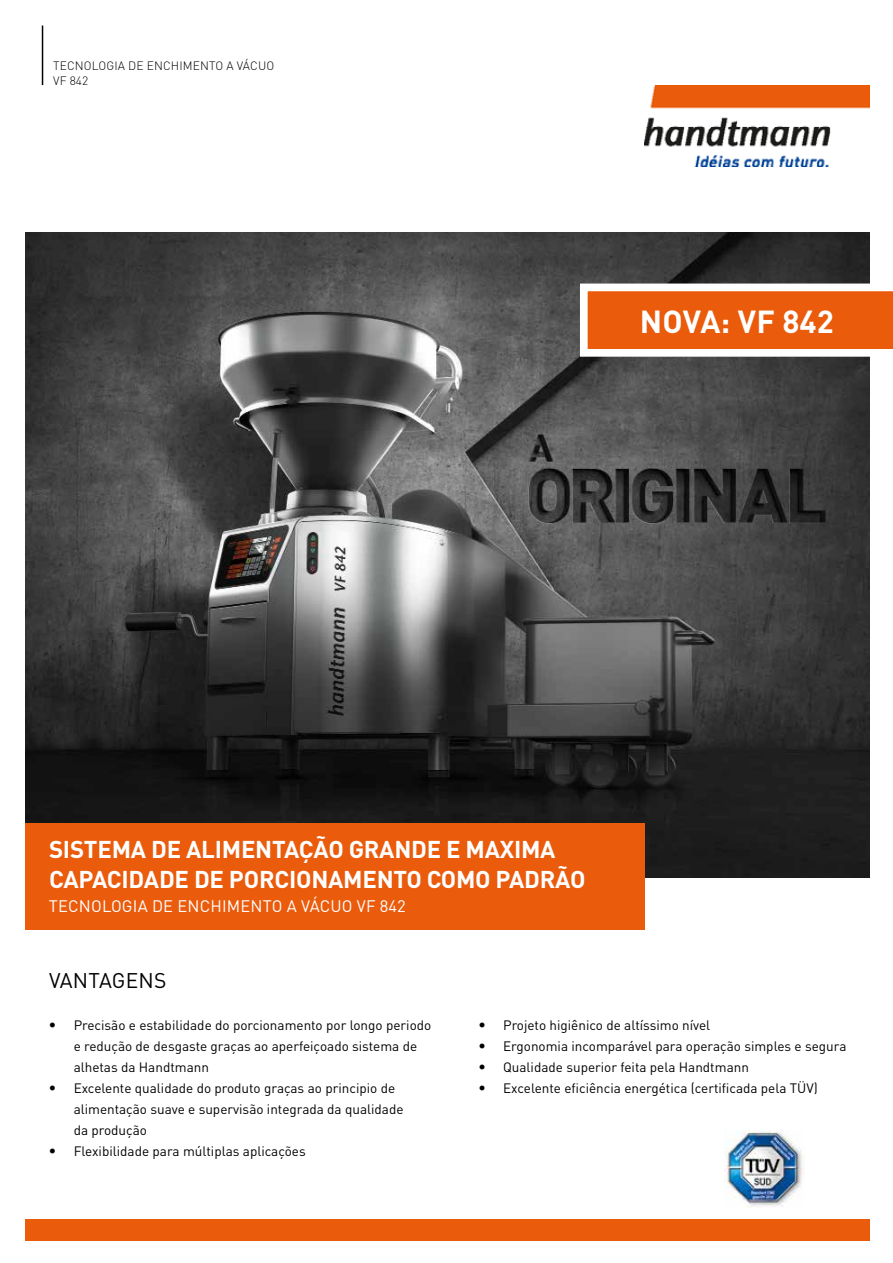
<style>
.page{position:relative;width:893px;height:1263px;background:#fff}
.page>*{position:absolute;margin:0;border:0;box-sizing:border-box;transform-origin:0 0}
.t1{font:700 31.5px "DIN Pro";color:#fff}
.t2{font:700 24px/30px "DIN Pro";letter-spacing:-.01em;color:#fff}
.t3{font:21px "DIN Pro";letter-spacing:.01em;color:#000}
.t4{font:16.5px "DIN Pro";letter-spacing:.01em;color:#fff}
.t5{font:700 15px/21px "DIN Pro";color:#000;text-align:justify}
.t6{font:13.5px/21px "DIN Pro";color:#000}
.t7{font:300 12px/15px "DIN Pro";letter-spacing:.01em;color:#000}
</style>
<div class="page">
<img style="left:26px;top:232px;width:844px;height:646px">
<div style="left:26px;top:1219px;width:844px;height:21px;background:#ea5b0c"></div>
<hr style="left:42px;top:26px;width:1px;height:59px;background:#000">
<div style="left:25px;top:823px;width:619px;height:107px;background:#ea5b0c"></div>
<svg style="left:580px;top:284px;width:313px;height:73px"></svg>
<img style="left:725px;top:1130px;width:80px;height:78px">
<img style="left:645px;top:85px;width:225px;height:82px">
<p class="t7" style="left:53px;top:58px;width:223px">TECNOLOGIA DE ENCHIMENTO A VÁCUO<br>VF 842</p>
<h1 class="t1" style="left:640px;top:300px;width:195px">NOVA: VF 842</h1>
<h2 class="t2" style="left:49px;top:833px;width:538px">SISTEMA DE ALIMENTAÇÃO GRANDE E MAXIMA<br>CAPACIDADE DE PORCIONAMENTO COMO PADRÃO</h2>
<p class="t4" style="left:49px;top:894px;width:358px">TECNOLOGIA DE ENCHIMENTO A VÁCUO VF 842</p>
<h3 class="t3" style="left:49px;top:966px;width:119px">VANTAGENS</h3>
<p class="t5" style="left:49px;top:1014px;width:9px">•</p>
<p class="t6" style="left:74px;top:1014px;width:359px">Precisão e estabilidade do porcionamento por longo periodo e redução de desgaste graças ao aperfeiçoado sistema de alhetas da Handtmann<br>Excelente qualidade do produto graças ao principio de alimentação suave e supervisão integrada da qualidade<br>da produção<br>Flexibilidade para múltiplas aplicações</p>
<p class="t5" style="left:478px;top:1014px;width:9px">• • • •</p>
<p class="t6" style="left:503px;top:1014px;width:345px">Projeto higiênico de altíssimo nível<br>Ergonomia incomparável para operação simples e segura Qualidade superior feita pela Handtmann<br>Excelente eficiência energética (certificada pela TÜV)</p>
<p class="t5" style="left:49px;top:1077px;width:9px">•</p>
<p class="t5" style="left:49px;top:1140px;width:9px">•</p>
</div>
